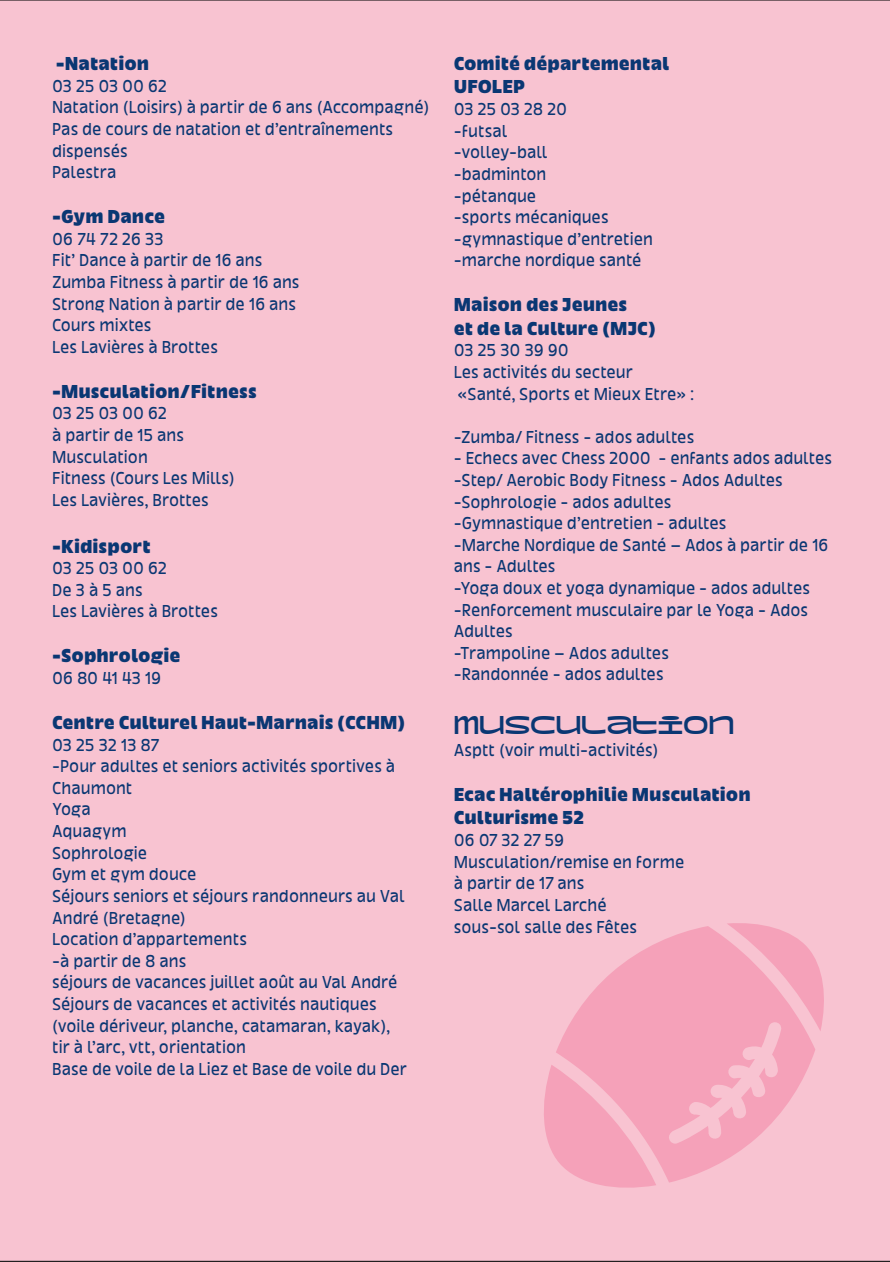
<style>
.page{position:relative;width:890px;height:1262px;background:#f8c3d1}
.page>*{position:absolute;margin:0;border:0;box-sizing:border-box;transform-origin:0 0}
.t1{font:27px "Dina Chaumont Display";color:#0a3773}
.t2{font:800 19.5px/23.4px "Dina Chaumont Text";color:#0a3773}
.t3{font:18px/21.6px "Dina Chaumont Text";color:#0a3773}
</style>
<div class="page">
<svg style="left:539px;top:921px;width:288px;height:271px;fill:#f5a1b9"></svg>
<p class="t2" style="left:56px;top:52px;width:95px">-Natation</p>
<p class="t3" style="left:52px;top:75px;width:379px">03 25 03 00 62<br>Natation (Loisirs) à partir de 6 ans (Accompagné)<br>Pas de cours de natation et d’entraînements dispensés<br>Palestra</p>
<p class="t2" style="left:52px;top:205px;width:114px">-Gym Dance</p>
<p class="t3" style="left:52px;top:228px;width:249px">06 74 72 26 33<br>Fit’ Dance à partir de 16 ans<br>Zumba Fitness à partir de 16 ans<br>Strong Nation à partir de 16 ans<br>Cours mixtes<br>Les Lavières à Brottes</p>
<p class="t2" style="left:52px;top:379px;width:206px">-Musculation/Fitness</p>
<p class="t3" style="left:52px;top:402px;width:184px">03 25 03 00 62<br>à partir de 15 ans<br>Musculation<br>Fitness (Cours Les Mills)<br>Les Lavières, Brottes</p>
<p class="t2" style="left:52px;top:534px;width:100px">-Kidisport</p>
<p class="t3" style="left:52px;top:557px;width:167px">03 25 03 00 62<br>De 3 à 5 ans<br>Les Lavières à Brottes</p>
<p class="t2" style="left:52px;top:644px;width:130px">-Sophrologie</p>
<p class="t3" style="left:52px;top:667px;width:111px">06 80 41 43 19</p>
<p class="t2" style="left:52px;top:711px;width:354px">Centre Culturel Haut-Marnais (CCHM)</p>
<p class="t3" style="left:52px;top:734px;width:356px">03 25 32 13 87<br>-Pour adultes et seniors activités sportives à<br>Chaumont<br>Yoga<br>Aquagym<br>Sophrologie<br>Gym et gym douce<br>Séjours seniors et séjours randonneurs au Val<br>André (Bretagne)<br>Location d’appartements<br>-à partir de 8 ans<br>séjours de vacances juillet août au Val André<br>Séjours de vacances et activités nautiques (voile dériveur, planche, catamaran, kayak), tir à l’arc, vtt, orientation<br>Base de voile de la Liez et Base de voile du Der</p>
<p class="t2" style="left:454px;top:52px;width:217px">Comité départemental<br>UFOLEP</p>
<p class="t3" style="left:454px;top:98px;width:201px">03 25 03 28 20<br>-futsal<br>-volley-ball<br>-badminton<br>-pétanque<br>-sports mécaniques -gymnastique d’entretien -marche nordique santé</p>
<p class="t2" style="left:454px;top:293px;width:204px">Maison des Jeunes<br>et de la Culture (MJC)</p>
<p class="t3" style="left:454px;top:339px;width:242px">03 25 30 39 90<br>Les activités du secteur «Santé, Sports et Mieux Etre» :</p>
<p class="t3" style="left:454px;top:426px;width:242px">-Zumba/ Fitness - ados adultes</p>
<p class="t3" style="left:454px;top:447px;width:380px">- Echecs avec Chess 2000 - enfants ados adultes -Step/ Aerobic Body Fitness - Ados Adultes -Sophrologie - ados adultes<br>-Gymnastique d’entretien - adultes<br>-Marche Nordique de Santé – Ados à partir de 16 ans - Adultes<br>-Yoga doux et yoga dynamique - ados adultes -Renforcement musculaire par le Yoga - Ados<br>Adultes<br>-Trampoline – Ados adultes<br>-Randonnée - ados adultes</p>
<h1 class="t1" style="left:454px;top:709px;width:282px">MUSCULATION</h1>
<p class="t3" style="left:454px;top:739px;width:206px">Asptt (voir multi-activités)</p>
<p class="t2" style="left:454px;top:783px;width:298px">Ecac Haltérophilie Musculation<br>Culturisme 52</p>
<p class="t3" style="left:454px;top:829px;width:232px">06 07 32 27 59<br>Musculation/remise en forme à partir de 17 ans<br>Salle Marcel Larché<br>sous-sol salle des Fêtes</p>
</div>
